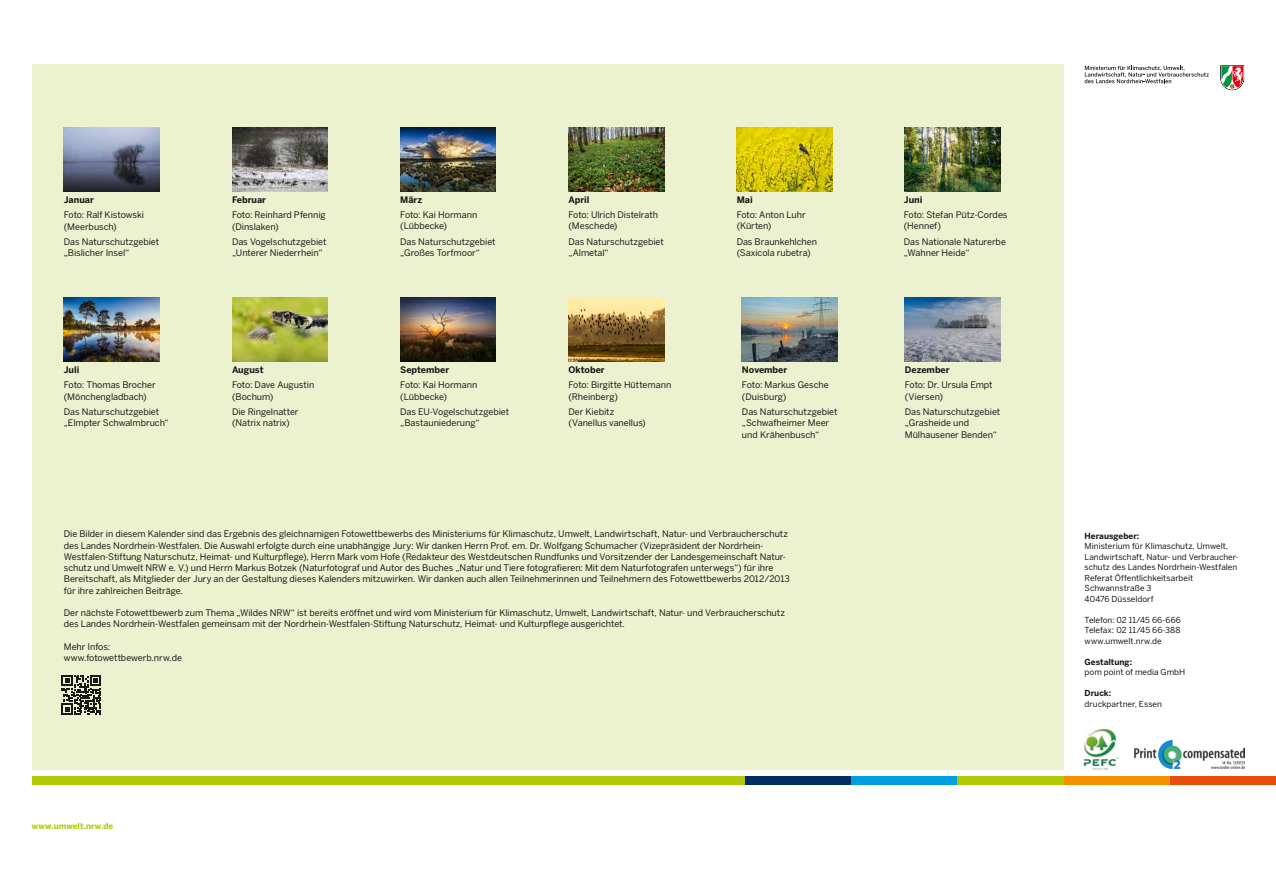
<style>
.page{position:relative;width:1276px;height:893px;background:#fff}
.page>*{position:absolute;margin:0;border:0;box-sizing:border-box;transform-origin:0 0}
.t1{font:9px/11.2px "Benton Sans";letter-spacing:-.005em;color:#1a1a18}
.t2{font:700 9px "Benton Sans";color:#1a1a18}
.t3{font:8.25px/10.5px "Benton Sans";color:#1a1a18}
.t4{font:700 8.25px "Benton Sans";color:#1a1a18}
.t5{font:700 8.25px "Benton Sans";color:#afca05}
</style>
<div class="page">
<div style="left:32px;top:64px;width:1031px;height:706px;background:#ecf2d0"></div>
<img style="left:64px;top:128px;width:95px;height:63px">
<img style="left:64px;top:298px;width:95px;height:63px">
<img style="left:232px;top:128px;width:96px;height:63px">
<img style="left:232px;top:298px;width:96px;height:63px">
<img style="left:400px;top:128px;width:96px;height:63px">
<img style="left:400px;top:298px;width:96px;height:63px">
<img style="left:568px;top:128px;width:96px;height:63px">
<img style="left:568px;top:298px;width:96px;height:63px">
<img style="left:736px;top:128px;width:96px;height:63px">
<img style="left:742px;top:298px;width:95px;height:63px">
<img style="left:905px;top:128px;width:95px;height:63px">
<img style="left:905px;top:298px;width:95px;height:63px">
<svg style="left:62px;top:675px;width:39px;height:40px"></svg>
<img style="left:1083px;top:729px;width:34px;height:42px">
<img style="left:1134px;top:740px;width:110px;height:29px">
<svg style="left:1084px;top:66px;width:124px;height:17px"></svg>
<svg style="left:1220px;top:65px;width:24px;height:25px"></svg>
<div style="left:1169px;top:776px;width:107px;height:8px;background:#e94d0a"></div>
<div style="left:1063px;top:776px;width:106px;height:8px;background:#f39100"></div>
<div style="left:957px;top:776px;width:106px;height:8px;background:#afca05"></div>
<div style="left:850px;top:776px;width:107px;height:8px;background:#009ee3"></div>
<div style="left:744px;top:776px;width:106px;height:8px;background:#002e63"></div>
<div style="left:32px;top:776px;width:712px;height:8px;background:#afca05"></div>
<p class="t2" style="left:64px;top:194px;width:32px">Januar</p>
<p class="t1" style="left:64px;top:209px;width:82px">Foto: Ralf Kistowski (Meerbusch)</p>
<p class="t1" style="left:64px;top:236px;width:97px">Das Naturschutzgebiet „Bislicher Insel“</p>
<p class="t2" style="left:64px;top:364px;width:17px">Juli</p>
<p class="t1" style="left:64px;top:379px;width:93px">Foto: Thomas Brocher (Mönchengladbach)</p>
<p class="t1" style="left:64px;top:406px;width:106px">Das Naturschutzgebiet „Elmpter Schwalmbruch“</p>
<p class="t2" style="left:232px;top:194px;width:36px">Februar</p>
<p class="t1" style="left:232px;top:209px;width:95px">Foto: Reinhard Pfennig (Dinslaken)</p>
<p class="t1" style="left:232px;top:236px;width:96px">Das Vogelschutzgebiet „Unterer Niederrhein“</p>
<p class="t2" style="left:232px;top:364px;width:33px">August</p>
<p class="t1" style="left:232px;top:379px;width:84px">Foto: Dave Augustin (Bochum)</p>
<p class="t1" style="left:232px;top:406px;width:68px">Die Ringelnatter (Natrix natrix)</p>
<p class="t2" style="left:400px;top:194px;width:23px">März</p>
<p class="t1" style="left:400px;top:209px;width:79px">Foto: Kai Hormann (Lübbecke)</p>
<p class="t1" style="left:400px;top:236px;width:97px">Das Naturschutzgebiet „Großes Torfmoor“</p>
<p class="t2" style="left:400px;top:364px;width:50px">September</p>
<p class="t1" style="left:400px;top:379px;width:79px">Foto: Kai Hormann (Lübbecke)</p>
<p class="t1" style="left:400px;top:406px;width:110px">Das EU-Vogelschutzgebiet „Bastauniederung“</p>
<p class="t2" style="left:568px;top:194px;width:22px">April</p>
<p class="t1" style="left:568px;top:209px;width:91px">Foto: Ulrich Distelrath (Meschede)</p>
<p class="t1" style="left:568px;top:236px;width:97px">Das Naturschutzgebiet „Almetal“</p>
<p class="t2" style="left:568px;top:364px;width:38px">Oktober</p>
<p class="t1" style="left:568px;top:379px;width:104px">Foto: Birgitte Hüttemann (Rheinberg)</p>
<p class="t1" style="left:568px;top:406px;width:79px">Der Kiebitz (Vanellus vanellus)</p>
<p class="t2" style="left:736px;top:194px;width:17px">Mai</p>
<p class="t1" style="left:736px;top:209px;width:70px">Foto: Anton Luhr (Kürten)</p>
<p class="t1" style="left:736px;top:236px;width:82px">Das Braunkehlchen (Saxicola rubetra)</p>
<p class="t2" style="left:742px;top:364px;width:47px">November</p>
<p class="t1" style="left:742px;top:379px;width:88px">Foto: Markus Gesche (Duisburg)</p>
<p class="t1" style="left:742px;top:406px;width:97px">Das Naturschutzgebiet „Schwafheimer Meer und Krähenbusch“</p>
<p class="t1" style="left:64px;top:528px;width:727px">Die Bilder in diesem Kalender sind das Ergebnis des gleichnamigen Fotowettbewerbs des Ministeriums für Klimaschutz, Umwelt, Landwirtschaft, Natur- und Verbraucherschutz des Landes Nordrhein-Westfalen. Die Auswahl erfolgte durch eine unabhängige Jury: Wir danken Herrn Prof. em. Dr. Wolfgang Schumacher (Vizepräsident der Nordrhein-Westfalen-Stiftung Naturschutz, Heimat- und Kulturpflege), Herrn Mark vom Hofe (Redakteur des Westdeutschen Rundfunks und Vorsitzender der Landesgemeinschaft Natur&shy;schutz und Umwelt NRW e. V.) und Herrn Markus Botzek (Naturfotograf und Autor des Buches „Natur und Tiere fotografieren: Mit dem Naturfotografen unterwegs“) für ihre Bereitschaft, als Mitglieder der Jury an der Gestaltung dieses Kalenders mitzuwirken. Wir danken auch allen Teilnehmerinnen und Teilnehmern des Fotowettbewerbs 2012/2013 für ihre zahlreichen Beiträge.</p>
<p class="t1" style="left:64px;top:607px;width:722px">Der nächste Fotowettbewerb zum Thema „Wildes NRW“ ist bereits eröffnet und wird vom Ministerium für Klimaschutz, Umwelt, Landwirtschaft, Natur- und Verbraucherschutz des Landes Nordrhein-Westfalen gemeinsam mit der Nordrhein-Westfalen-Stiftung Naturschutz, Heimat- und Kulturpflege ausgerichtet.</p>
<p class="t1" style="left:64px;top:641px;width:120px">Mehr Infos: www.fotowettbewerb.nrw.de</p>
<p class="t5" style="left:32px;top:821px;width:83px">www.umwelt.nrw.de</p>
<p class="t2" style="left:904px;top:194px;width:20px">Juni</p>
<p class="t1" style="left:904px;top:209px;width:105px">Foto: Stefan Pütz-Cordes (Hennef)</p>
<p class="t1" style="left:904px;top:236px;width:104px">Das Nationale Naturerbe „Wahner Heide“</p>
<p class="t2" style="left:905px;top:364px;width:46px">Dezember</p>
<p class="t1" style="left:905px;top:379px;width:89px">Foto: Dr. Ursula Empt (Viersen)</p>
<p class="t1" style="left:905px;top:406px;width:97px">Das Naturschutzgebiet „Grasheide und<br>Mülhausener Benden“</p>
<p class="t4" style="left:1084px;top:531px;width:56px">Herausgeber:</p>
<p class="t3" style="left:1084px;top:541px;width:155px">Ministerium für Klimaschutz, Umwelt,<br>Landwirtschaft, Natur- und Verbraucher&shy;schutz des Landes Nordrhein-Westfalen<br>Referat Öffentlichkeitsarbeit<br>Schwannstraße 3<br>40476 Düsseldorf</p>
<p class="t3" style="left:1084px;top:614px;width:98px;text-align:justify">Telefon: 02 11/45 66-666<br>Telefax: 02 11/45 66-388 www.umwelt.nrw.de</p>
<p class="t4" style="left:1084px;top:657px;width:49px">Gestaltung:</p>
<p class="t3" style="left:1084px;top:667px;width:102px">pom point of media GmbH</p>
<p class="t4" style="left:1084px;top:688px;width:28px">Druck:</p>
<p class="t3" style="left:1084px;top:698px;width:79px">druckpartner, Essen</p>
</div>
